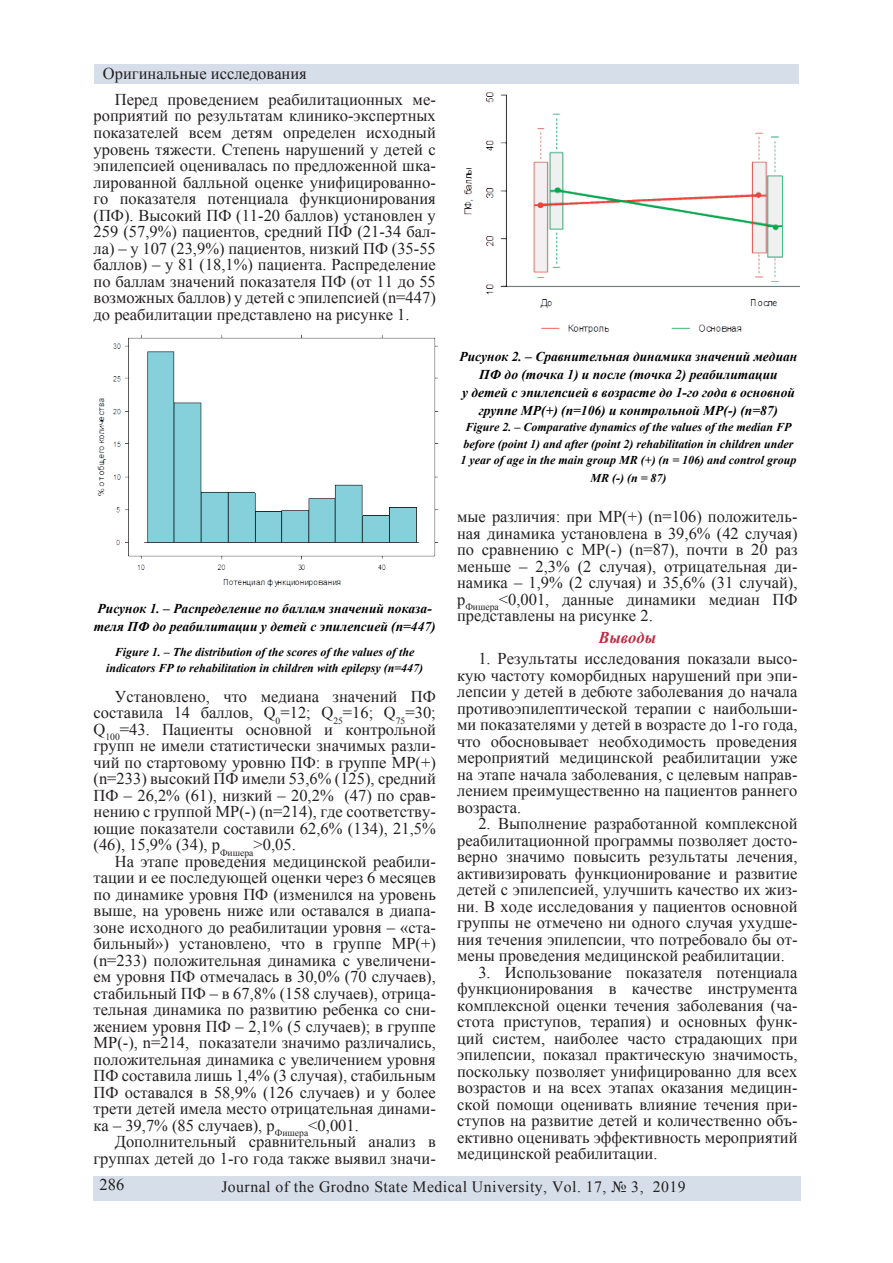
<style>
.page{position:relative;width:893px;height:1263px;background:#fff}
.page>*{position:absolute;margin:0;border:0;box-sizing:border-box;transform-origin:0 0}
.t1{font:16.5px/16.5px "Times New Roman";color:#231f20;text-align:justify}
.t2{font:italic 700 16.5px "Times New Roman";color:#c02a43}
.t3{font:15.75px "Times New Roman";letter-spacing:.03em;color:#231f20}
.t4{font:italic 700 13.5px/18px "Times New Roman";color:#000001}
.t5{font:italic 700 12px/16.5px "Times New Roman";color:#000001;text-align:center}
</style>
<div class="page">
<div style="left:94px;top:1176px;width:707px;height:25px;background:#d5dee9"></div>
<div style="left:94px;top:65px;width:705px;height:19px;background:#d5dee9"></div>
<img style="left:97px;top:334px;width:342px;height:253px">
<img style="left:464px;top:92px;width:335px;height:242px">
<p class="t1" style="left:115px;top:60px;width:323px;line-height:26.1px;text-indent:-12px">Оригинальные исследования<br>Перед проведением реабилитационных ме-</p>
<p class="t1" style="left:94px;top:107px;width:344px">роприятий по результатам клинико-экспертных показателей всем детям определен исходный уровень тяжести. Степень нарушений у детей с эпилепсией оценивалась по предложенной шка&shy;лированной балльной оценке унифицированно&shy;го показателя потенциала функционирования (ПФ). Высокий ПФ (11-20 баллов) установлен у 259 (57,9%) пациентов, средний ПФ (21-34 бал&shy;ла) – у 107 (23,9%) пациентов, низкий ПФ (35-55 баллов) – у 81 (18,1%) пациента. Распределение по баллам значений показателя ПФ (от 11 до 55 возможных баллов) у детей с эпилепсией (n=447) до реабилитации представлено на рисунке 1.</p>
<p class="t4" style="left:94px;top:599px;width:343px">Рисунок 1. – Распределение по баллам значений показа&shy;теля ПФ до реабилитации у детей с эпилепсией (n=447)</p>
<p class="t5" style="left:106px;top:643px;width:318px">Figure 1. – The distribution of the scores of the values of the indicators FP to rehabilitation in children with epilepsy (n=447)</p>
<p class="t1" style="left:94px;top:687px;width:344px;text-indent:21px">Установлено, что медиана значений ПФ составила 14 баллов, Q<sub>0</sub>=12; Q<sub>25</sub>=16; Q<sub>75</sub>=30; Q<sub>100</sub>=43. Пациенты основной и контрольной групп не имели статистически значимых разли&shy;чий по стартовому уровню ПФ: в группе МР(+) (n=233) высокий ПФ имели 53,6% (125), средний ПФ – 26,2% (61), низкий – 20,2% (47) по срав&shy;нению с группой МР(-) (n=214), где соответству&shy;ющие показатели составили 62,6% (134), 21,5% (46), 15,9% (34), p<sub>Фишера</sub>&gt;0,05.</p>
<p class="t1" style="left:94px;top:852px;width:344px;text-indent:21px">На этапе проведения медицинской реабили&shy;тации и ее последующей оценки через 6 месяцев по динамике уровня ПФ (изменился на уровень выше, на уровень ниже или оставался в диапа&shy;зоне исходного до реабилитации уровня – «ста&shy;бильный») установлено, что в группе МР(+) (n=233) положительная динамика с увеличени&shy;ем уровня ПФ отмечалась в 30,0% (70 случаев), стабильный ПФ – в 67,8% (158 случаев), отрица&shy;тельная динамика по развитию ребенка со сни&shy;жением уровня ПФ – 2,1% (5 случаев); в группе МР(-), n=214, показатели значимо различались, положительная динамика с увеличением уровня ПФ составила лишь 1,4% (3 случая), стабильным ПФ оставался в 58,9% (126 случаев) и у более трети детей имела место отрицательная динами&shy;ка – 39,7% (85 случаев), p<sub>Фишера</sub>&lt;0,001.</p>
<p class="t1" style="left:94px;top:1133px;width:344px;text-align:right">Дополнительный сравнительный анализ в группах детей до 1-го года также выявил значи-</p>
<p class="t4" style="left:459px;top:347px;width:339px;text-align:center">Рисунок 2. – Сравнительная динамика значений медиан ПФ до (точка 1) и после (точка 2) реабилитации<br>у детей с эпилепсией в возрасте до 1-го года в основной группе МР(+) (n=106) и контрольной МР(-) (n=87)</p>
<p class="t5" style="left:460px;top:419px;width:338px">Figure 2. – Comparative dynamics of the values of the median FP before (point 1) and after (point 2) rehabilitation in children under<br>1 year of age in the main group MR (+) (n = 106) and control group</p>
<p class="t5" style="left:590px;top:470px;width:78px">MR (-) (n = 87)</p>
<p class="t1" style="left:457px;top:508px;width:342px">мые различия: при МР(+) (n=106) положитель&shy;ная динамика установлена в 39,6% (42 случая) по сравнению с МР(-) (n=87), почти в 20 раз меньше – 2,3% (2 случая), отрицательная ди&shy;намика – 1,9% (2 случая) и 35,6% (31 случай), p<sub>Фишера</sub>&lt;0,001, данные динамики медиан ПФ представлены на рисунке 2.</p>
<p class="t2" style="left:598px;top:626px;width:59px">Выводы</p>
<p class="t1" style="left:457px;top:650px;width:342px;text-indent:21px">1. Результаты исследования показали высо&shy;кую частоту коморбидных нарушений при эпи&shy;лепсии у детей в дебюте заболевания до начала противоэпилептической терапии c наибольши&shy;ми показателями у детей в возрасте до 1-го года, что обосновывает необходимость проведения мероприятий медицинской реабилитации уже на этапе начала заболевания, с целевым направ&shy;лением преимущественно на пациентов раннего возраста.</p>
<p class="t1" style="left:457px;top:815px;width:342px;text-indent:21px">2. Выполнение разработанной комплексной реабилитационной программы позволяет досто&shy;верно значимо повысить результаты лечения, активизировать функционирование и развитие детей с эпилепсией, улучшить качество их жиз&shy;ни. В ходе исследования у пациентов основной группы не отмечено ни одного случая ухудше&shy;ния течения эпилепсии, что потребовало бы от&shy;мены проведения медицинской реабилитации.</p>
<p class="t1" style="left:457px;top:964px;width:342px;text-indent:21px">3. Использование показателя потенциала функционирования в качестве инструмента комплексной оценки течения заболевания (ча&shy;стота приступов, терапия) и основных функ&shy;ций систем, наиболее часто страдающих при эпилепсии, показал практическую значимость, поскольку позволяет унифицированно для всех возрастов и на всех этапах оказания медицин&shy;ской помощи оценивать влияние течения при&shy;ступов на развитие детей и количественно объ&shy;ективно оценивать эффективность мероприятий медицинской реабилитации.</p>
<p class="t1" style="left:100px;top:1176px;width:26px">286</p>
<p class="t3" style="left:221px;top:1176px;width:466px">Journal of the Grodno State Medical University, Vol. 17, № 3, 2019</p>
</div>
